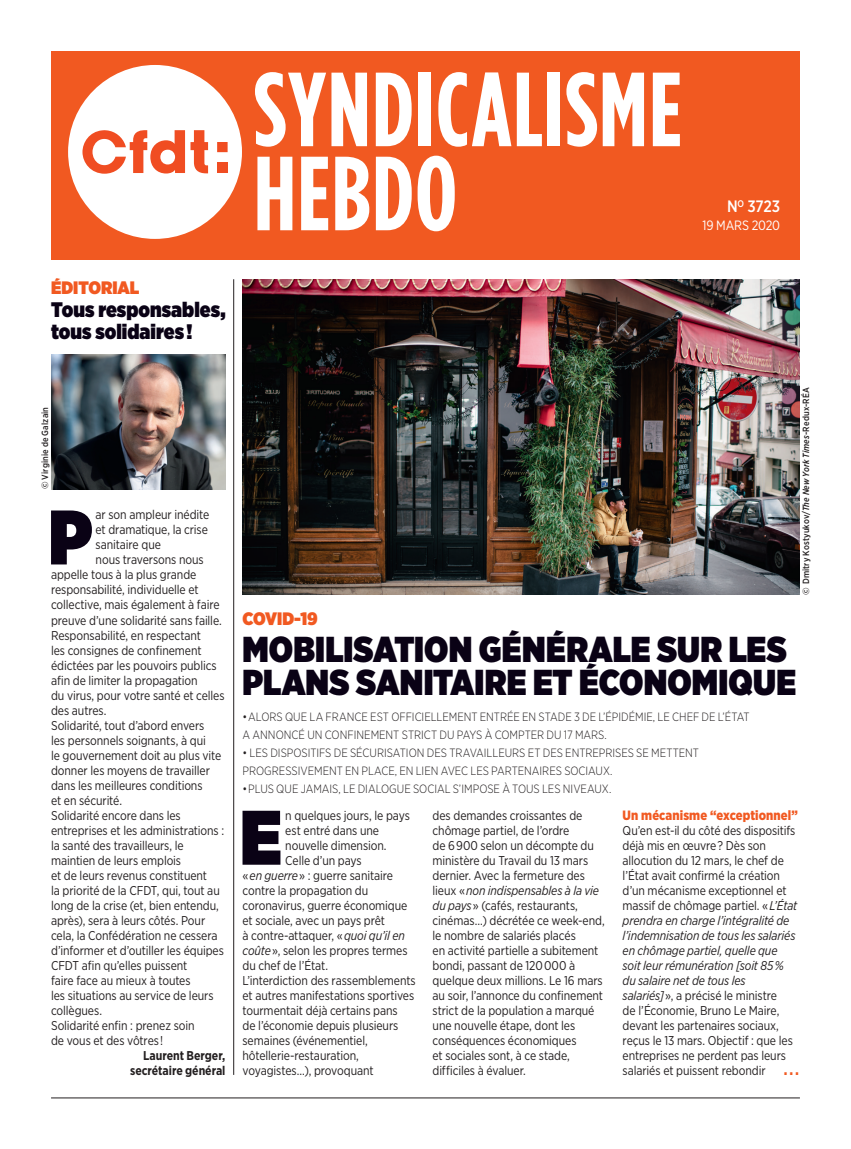
<style>
.page{position:relative;width:851px;height:1149px;background:#fff}
.page>*{position:absolute;margin:0;border:0;box-sizing:border-box;transform-origin:0 0}
.t1{font:700 105px/84px "Gotham Condensed";letter-spacing:.015em;color:#fff;scale:.95 1}
.t2{font:900 77.1px "Gotham Narrow";color:#0a0215;scale:.95 1}
.t3{font:900 36px/33px "Gotham Narrow";letter-spacing:.005em;color:#0a0215;scale:.96 1}
.t4{font:900 21px/22.5px "Gotham Narrow";color:#0a0215;scale:.96 1}
.t5{font:900 18px "Gotham Narrow";color:#f15921}
.t6{font:500 16.5px "Gotham Narrow";color:#fff;scale:.95 1}
.t7{font:900 13.5px "Gotham Narrow";letter-spacing:.01em;color:#f15921;scale:.95 1}
.t8{font:13.5px "Gotham Narrow";letter-spacing:-.015em;color:#fff;scale:.95 1}
.t9{font:12.75px/15px "Gotham Narrow";letter-spacing:-.01em;color:#231f20;scale:.95 1}
.t10{font:700 12.75px/15px "Gotham Narrow";color:#231f20;text-align:right;scale:.95 1}
.t11{font:300 12px/18px "Gotham Narrow";letter-spacing:-.005em;color:#231f20;scale:.95 1}
.t12{font:500 9px "Gotham Narrow";letter-spacing:.015em;color:#231f20;scale:1.15 1}
.s1{font-style:italic}
.s2{font-size:27px;color:#f15921}
</style>
<div class="page">
<img style="left:242px;top:279px;width:557px;height:315px">
<hr style="left:51px;top:1097px;width:748px;height:1px;background:#231f20">
<div style="left:51px;top:51px;width:748px;height:208px;background:#f15921"></div>
<div style="left:68px;top:65px;width:174px;height:174px;background:#fff;border-radius:50%"></div>
<div style="left:217px;top:142px;width:10px;height:10px;background:#f04d22"></div>
<div style="left:217px;top:163px;width:10px;height:10px;background:#f04d22"></div>
<svg style="left:82px;top:130px;width:126px;height:44px"></svg>
<hr style="left:233px;top:279px;width:1px;height:795px;background:#231f20">
<img style="left:51px;top:354px;width:174px;height:135px">
<h3 class="t5" style="left:51px;top:275px;width:90px">ÉDITORIAL</h3>
<h3 class="t4" style="left:51px;top:298px;width:183px">Tous responsables, tous solidaires !</h3>
<h1 class="t1" style="left:254px;top:66px;width:452px">SYNDICALISME<br>HEBDO</h1>
<p class="t6" style="left:727px;top:196px;width:57px">N<sup>O</sup> 3723</p>
<p class="t8" style="left:702px;top:217px;width:83px">19 MARS 2020</p>
<p class="t12" style="left:39px;top:489px;width:73px;rotate:-90deg">© Virginie de Galzain</p>
<h2 class="t2" style="left:49px;top:485px;width:48px">P</h2>
<p class="t9" style="left:96px;top:507px;width:121px">ar son ampleur inédite</p>
<p class="t9" style="left:96px;top:522px;width:120px">et dramatique, la crise</p>
<p class="t9" style="left:96px;top:537px;width:70px">sanitaire que</p>
<p class="t9" style="left:96px;top:552px;width:115px">nous traversons nous</p>
<p class="t9" style="left:51px;top:567px;width:154px">appelle tous à la plus grande</p>
<p class="t9" style="left:51px;top:582px;width:157px">responsabilité, individuelle et</p>
<p class="t9" style="left:51px;top:597px;width:179px">collective, mais également à faire</p>
<p class="t9" style="left:51px;top:612px;width:181px">preuve d’une solidarité sans faille.</p>
<p class="t9" style="left:51px;top:627px;width:159px">Responsabilité, en respectant</p>
<p class="t9" style="left:51px;top:642px;width:160px">les consignes de confinement</p>
<p class="t9" style="left:51px;top:657px;width:176px">édictées par les pouvoirs publics</p>
<p class="t9" style="left:51px;top:672px;width:156px">afin de limiter la propagation</p>
<p class="t9" style="left:51px;top:687px;width:184px">du virus, pour votre santé et celles</p>
<p class="t9" style="left:51px;top:702px;width:60px">des autres.</p>
<p class="t9" style="left:51px;top:717px;width:163px">Solidarité, tout d’abord envers</p>
<p class="t9" style="left:51px;top:732px;width:164px">les personnels soignants, à qui</p>
<p class="t9" style="left:51px;top:747px;width:181px">le gouvernement doit au plus vite</p>
<p class="t9" style="left:51px;top:762px;width:169px">donner les moyens de travailler</p>
<p class="t9" style="left:51px;top:777px;width:161px">dans les meilleures conditions</p>
<p class="t9" style="left:51px;top:792px;width:76px">et en sécurité.</p>
<p class="t9" style="left:51px;top:807px;width:138px">Solidarité encore dans les</p>
<p class="t9" style="left:51px;top:822px;width:184px">entreprises et les administrations :</p>
<p class="t9" style="left:51px;top:837px;width:141px">la santé des travailleurs, le</p>
<p class="t9" style="left:51px;top:852px;width:138px">maintien de leurs emplois</p>
<p class="t9" style="left:51px;top:867px;width:166px">et de leurs revenus constituent</p>
<p class="t9" style="left:51px;top:882px;width:179px">la priorité de la CFDT, qui, tout au</p>
<p class="t9" style="left:51px;top:897px;width:178px">long de la crise (et, bien entendu,</p>
<p class="t9" style="left:51px;top:912px;width:164px">après), sera à leurs côtés. Pour</p>
<p class="t9" style="left:51px;top:927px;width:177px">cela, la Confédération ne cessera</p>
<p class="t9" style="left:51px;top:942px;width:183px">d’informer et d’outiller les équipes</p>
<p class="t9" style="left:51px;top:957px;width:145px">CFDT afin qu’elles puissent</p>
<p class="t9" style="left:51px;top:972px;width:148px">faire face au mieux à toutes</p>
<p class="t9" style="left:51px;top:987px;width:173px">les situations au service de leurs</p>
<p class="t9" style="left:51px;top:1002px;width:55px">collègues.</p>
<p class="t9" style="left:51px;top:1017px;width:152px">Solidarité enfin : prenez soin</p>
<p class="t9" style="left:51px;top:1032px;width:119px">de vous et des vôtres!</p>
<p class="t10" style="left:130px;top:1047px;width:102px">Laurent Berger, secrétaire général</p>
<p class="t12" style="left:800px;top:594px;width:182px;rotate:-90deg">© Dmitry Kostyukov/<span class="s1">The New York Times</span>-Redux-RÉA</p>
<h3 class="t5" style="left:242px;top:605px;width:77px">COVID-19</h3>
<h3 class="t3" style="left:242px;top:632px;width:578px">MOBILISATION GÉNÉRALE SUR LES<br>PLANS SANITAIRE ET ÉCONOMIQUE</h3>
<p class="t11" style="left:242px;top:707px;width:535px">•ALORS QUE LA FRANCE EST OFFICIELLEMENT ENTRÉE EN STADE 3 DE L’ÉPIDÉMIE, LE CHEF DE L’ÉTAT<br>A ANNONCÉ UN CONFINEMENT STRICT DU PAYS À COMPTER DU 17 MARS.</p>
<p class="t11" style="left:242px;top:743px;width:482px">• LES DISPOSITIFS DE SÉCURISATION DES TRAVAILLEURS ET DES ENTREPRISES SE METTENT<br>PROGRESSIVEMENT EN PLACE, EN LIEN AVEC LES PARTENAIRES SOCIAUX.</p>
<p class="t11" style="left:242px;top:779px;width:390px">•PLUS QUE JAMAIS, LE DIALOGUE SOCIAL S’IMPOSE À TOUS LES NIVEAUX.</p>
<h2 class="t2" style="left:240px;top:785px;width:45px">E</h2>
<p class="t9" style="left:285px;top:807px;width:133px">n quelques jours, le pays</p>
<p class="t9" style="left:432px;top:807px;width:183px">des demandes croissantes de chômage partiel, de l’ordre<br>de 6900 selon un décompte du ministère du Travail du 13 mars dernier. Avec la fermeture des lieux «<span class="s1">non indispensables à la vie du pays</span>» (cafés, restaurants, cinémas…) décrétée ce week-end, le nombre de salariés placés<br>en activité partielle a subitement bondi, passant de 120000 à quelque deux millions. Le 16 mars au soir, l’annonce du confinement strict de la population a marqué une nouvelle étape, dont les conséquences économiques<br>et sociales sont, à ce stade, difficiles à évaluer.</p>
<p class="t7" style="left:622px;top:806px;width:186px">Un mécanisme “exceptionnel”</p>
<p class="t9" style="left:285px;top:822px;width:100px">est entré dans une</p>
<p class="t9" style="left:285px;top:837px;width:108px">nouvelle dimension.</p>
<p class="t9" style="left:285px;top:852px;width:82px">Celle d’un pays</p>
<p class="t9" style="left:242px;top:867px;width:160px">«<span class="s1">en guerre</span>» : guerre sanitaire</p>
<p class="t9" style="left:242px;top:882px;width:134px">contre la propagation du</p>
<p class="t9" style="left:242px;top:897px;width:175px">coronavirus, guerre économique</p>
<p class="t9" style="left:242px;top:912px;width:151px">et sociale, avec un pays prêt</p>
<p class="t9" style="left:242px;top:927px;width:172px">à contre-attaquer, «<span class="s1">quoi qu’il en</span></p>
<p class="t9" style="left:242px;top:942px;width:175px"><span class="s1">coûte</span>», selon les propres termes</p>
<p class="t9" style="left:242px;top:957px;width:92px">du chef de l’État.</p>
<p class="t9" style="left:242px;top:972px;width:184px">L’interdiction des rassemblements</p>
<p class="t9" style="left:242px;top:987px;width:182px">et autres manifestations sportives</p>
<p class="t9" style="left:242px;top:1002px;width:165px">tourmentait déjà certains pans</p>
<p class="t9" style="left:242px;top:1017px;width:166px">de l’économie depuis plusieurs</p>
<p class="t9" style="left:242px;top:1032px;width:133px">semaines (événementiel,</p>
<p class="t9" style="left:242px;top:1047px;width:124px">hôtellerie-restauration,</p>
<p class="t9" style="left:242px;top:1062px;width:139px">voyagistes…), provoquant</p>
<p class="t9" style="left:622px;top:822px;width:188px">Qu’en est-il du côté des dispositifs déjà mis en œuvre? Dès son allocution du 12 mars, le chef de l’État avait confirmé la création d’un mécanisme exceptionnel et massif de chômage partiel. «<span class="s1">L’État prendra en charge l’intégralité de l’indemnisation de tous les salariés en chômage partiel, quelle que<br>soit leur rémunération [soit 85 % du salaire net de tous les<br>salariés]</span>», a précisé le ministre<br>de l’Économie, Bruno Le Maire, devant les partenaires sociaux, reçus le 13 mars. Objectif : que les entreprises ne perdent pas leurs salariés et puissent rebondir <span class="s2">…</span></p>
</div>
